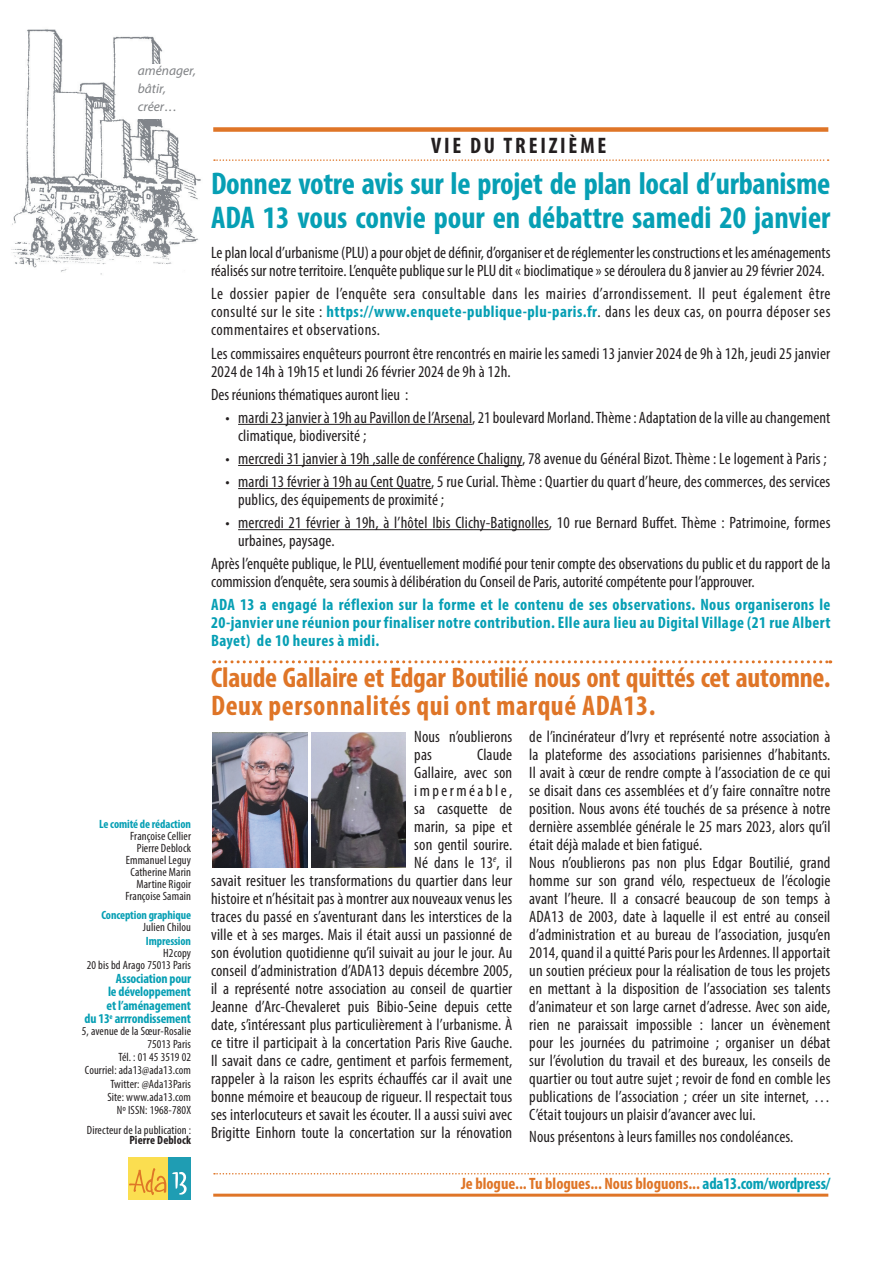
<style>
.page{position:relative;width:893px;height:1263px;background:#fff}
.page>*{position:absolute;margin:0;border:0;box-sizing:border-box;transform-origin:0 0}
.t1{font:700 condensed 31.5px/34px "Myriad Pro";letter-spacing:-.01em;color:#069fb4}
.t2{font:700 condensed 28.5px/28.5px "Myriad Pro";color:#df7527}
.t3{font:700 condensed 22.5px "Myriad Pro";letter-spacing:.125em;color:#231f20}
.t4{font:condensed 16.5px/18px "Myriad Pro";letter-spacing:.01em;color:#231f20}
.t5{font:700 condensed 16.5px/18px "Myriad Pro";letter-spacing:.025em;color:#069fb4;text-align:justify}
.t6{font:700 condensed 16.5px "Myriad Pro";letter-spacing:-.005em;color:#df7527}
.t7{font:700 condensed 13.5px/13.5px "Myriad Pro";letter-spacing:-.01em;color:#069fb4;text-align:right}
.t8{font:italic 13.5px/18px "Myriad Pro";color:#808285}
.t9{font:condensed 12px/12px "Myriad Pro";letter-spacing:.01em;color:#231f20;text-align:right}
.t10{font:700 condensed 12px "Myriad Pro";letter-spacing:-.01em;color:#069fb4}
.t11{font:700 condensed 12px "Myriad Pro";color:#231f20}
.s1{font-weight:700;color:#069fb4}
.s2{color:#069fb4}
</style>
<div class="page">
<img style="left:11px;top:29px;width:190px;height:246px">
<div style="left:134px;top:65px;width:106px;height:54px;background:#fff"></div>
<svg style="left:214px;top:1173px;width:615px;height:1px"></svg>
<hr style="left:213px;top:1194px;width:615px;height:3px;background:#df7527">
<div style="left:213px;top:127px;width:615px;height:5px;background:#df7527"></div>
<svg style="left:214px;top:159px;width:615px;height:2px"></svg>
<div style="left:128px;top:1158px;width:40px;height:42px;background:#fbde50"></div>
<div style="left:168px;top:1158px;width:23px;height:42px;background:#1f9db3"></div>
<svg style="left:129px;top:1168px;width:37px;height:27px"></svg>
<svg style="left:172px;top:1172px;width:15px;height:23px"></svg>
<hr style="left:238px;top:424px;width:234px;height:1px;background:#231f20">
<hr style="left:238px;top:465px;width:284px;height:1px;background:#231f20">
<hr style="left:238px;top:488px;width:193px;height:1px;background:#231f20">
<hr style="left:238px;top:529px;width:311px;height:1px;background:#231f20">
<svg style="left:214px;top:660px;width:617px;height:3px"></svg>
<img style="left:213px;top:732px;width:94px;height:135px">
<img style="left:311px;top:732px;width:95px;height:135px">
<p class="t8" style="left:138px;top:61px;width:60px">aménager, bâtir, créer...</p>
<p class="t10" style="left:99px;top:817px;width:93px">Le comité de rédaction</p>
<p class="t9" style="left:125px;top:830px;width:67px">Françoise Cellier<br>Pierre Deblock<br>Emmanuel Leguy<br>Catherine Marin<br>Martine Rigoir<br>Françoise Samain</p>
<p class="t10" style="left:101px;top:907px;width:91px">Conception graphique</p>
<p class="t9" style="left:143px;top:921px;width:50px">Julien Chilou</p>
<p class="t10" style="left:146px;top:934px;width:47px">Impression</p>
<p class="t9" style="left:87px;top:947px;width:106px">H2copy<br>20 bis bd Arago 75013 Paris</p>
<p class="t7" style="left:85px;top:971px;width:108px">Association pour<br>le développement<br>et l’aménagement<br>du 13<sup>e</sup> arrrondissement</p>
<p class="t9" style="left:82px;top:1024px;width:111px;line-height:13.2px">5, avenue de la Sœur-Rosalie<br>75013 Paris<br>Tél. : 01 45 3519 02<br>Courriel: ada13@ada13.com<br>Twitter: @Ada13Paris<br>Site: www.ada13.com<br>Nº ISSN: 1968-780X</p>
<p class="t9" style="left:87px;top:1123px;width:106px">Directeur de la publication :</p>
<p class="t11" style="left:129px;top:1132px;width:63px">Pierre Deblock</p>
<h3 class="t3" style="left:431px;top:131px;width:177px">Vie du treizième</h3>
<h1 class="t1" style="left:211px;top:165px;width:621px">Donnez votre avis sur le projet de plan local d’urbanisme<br>ADA 13 vous convie pour en débattre samedi 20 janvier</h1>
<p class="t4" style="left:211px;top:244px;width:621px">Le plan local d’urbanisme (PLU) a pour objet de définir, d’organiser et de réglementer les constructions et les aménagements réalisés sur notre territoire. L’enquête publique sur le PLU dit « bioclimatique » se déroulera du 8 janvier au 29 février 2024.</p>
<p class="t4" style="left:211px;top:285px;width:621px;text-align:justify">Le dossier papier de l’enquête sera consultable dans les mairies d’arrondissement. Il peut également être consulté sur le site : <span class="s1">https://www.enquete-publique-plu-paris.fr</span>. dans les deux cas, on pourra déposer ses commentaires et observations.</p>
<p class="t4" style="left:211px;top:344px;width:621px">Les commissaires enquêteurs pourront être rencontrés en mairie les samedi 13 janvier 2024 de 9h à 12h, jeudi 25 janvier<br>2024 de 14h à 19h15 et lundi 26 février 2024 de 9h à 12h.</p>
<p class="t4" style="left:211px;top:385px;width:199px">Des réunions thématiques auront lieu :</p>
<p class="t4" style="left:238px;top:408px;width:594px;text-indent:-13px">• mardi 23 janvier à 19h au Pavillon de l’Arsenal, 21 boulevard Morland. Thème : Adaptation de la ville au changement climatique, biodiversité ;</p>
<p class="t4" style="left:225px;top:449px;width:603px">• mercredi 31 janvier à 19h ,salle de conférence Chaligny, 78 avenue du Général Bizot. Thème : Le logement à Paris ;</p>
<p class="t4" style="left:238px;top:472px;width:594px;text-indent:-13px">• mardi 13 février à 19h au Cent Quatre, 5 rue Curial. Thème : Quartier du quart d’heure, des commerces, des services publics, des équipements de proximité ;</p>
<p class="t4" style="left:238px;top:513px;width:594px;text-indent:-13px">• mercredi 21 février à 19h, à l’hôtel Ibis Clichy-Batignolles, 10 rue Bernard Buffet. Thème : Patrimoine, formes urbaines, paysage.</p>
<p class="t4" style="left:211px;top:554px;width:621px">Après l’enquête publique, le PLU, éventuellement modifié pour tenir compte des observations du public et du rapport de la commission d’enquête, sera soumis à délibération du Conseil de Paris, autorité compétente pour l’approuver.</p>
<p class="t5" style="left:211px;top:595px;width:621px">ADA 13 a engagé la réflexion sur la forme et le contenu de ses observations. Nous organiserons le 20-janvier une réunion pour finaliser notre contribution. Elle aura lieu au Digital Village (21 rue Albert Bayet) de 10 heures à midi.</p>
<h2 class="t2" style="left:211px;top:662px;width:621px">Claude Gallaire et Edgar Boutilié nous ont quittés cet automne.<br>Deux personnalités qui ont marqué ADA13.</h2>
<p class="t4" style="left:414px;top:727px;width:99px">Nous n’oublierons pas</p>
<p class="t4" style="left:529px;top:727px;width:303px">de l’incinérateur d’Ivry et représenté notre association à la plateforme des associations parisiennes d’habitants.<br>Il avait à cœur de rendre compte à l’association de ce qui se disait dans ces assemblées et d’y faire connaître notre position. Nous avons été touchés de sa présence à notre dernière assemblée générale le 25 mars 2023, alors qu’il était déjà malade et bien fatigué.<br>Nous n’oublierons pas non plus Edgar Boutilié, grand homme sur son grand vélo, respectueux de l’écologie avant l’heure. Il a consacré beaucoup de son temps à ADA13 de 2003, date à laquelle il est entré au conseil d’administration et au bureau de l’association, jusqu’en 2014, quand il a quitté Paris pour les Ardennes. Il apportait un soutien précieux pour la réalisation de tous les projets en mettant à la disposition de l’association ses talents d’animateur et son large carnet d’adresse. Avec son aide, rien ne paraissait impossible : lancer un évènement pour les journées du patrimoine ; organiser un débat sur l’évolution du travail et des bureaux, les conseils de quartier ou tout autre sujet ; revoir de fond en comble les publications de l’association ; créer un site internet, … C’était toujours un plaisir d’avancer avec lui.</p>
<p class="t4" style="left:529px;top:1127px;width:266px">Nous présentons à leurs familles nos condoléances.</p>
<p class="t4" style="left:211px;top:745px;width:303px;text-align:right">Claude<br>Gallaire, avec son<br>imperméable,<br>sa casquette de<br>marin, sa pipe et<br>son gentil sourire.<br>Né dans le 13<sup>e</sup>, il<br>savait resituer les transformations du quartier dans leur histoire et n’hésitait pas à montrer aux nouveaux venus les traces du passé en s’aventurant dans les interstices de la ville et à ses marges. Mais il était aussi un passionné de son évolution quotidienne qu’il suivait au jour le jour. Au conseil d’administration d’ADA13 depuis décembre 2005, il a représenté notre association au conseil de quartier Jeanne d’Arc-Chevaleret puis Bibio-Seine depuis cette date, s’intéressant plus particulièrement à l’urbanisme. À ce titre il participait à la concertation Paris Rive Gauche.<br>Il savait dans ce cadre, gentiment et parfois fermement, rappeler à la raison les esprits échauffés car il avait une bonne mémoire et beaucoup de rigueur. Il respectait tous ses interlocuteurs et savait les écouter. Il a aussi suivi avec Brigitte Einhorn toute la concertation sur la rénovation</p>
<p class="t6" style="left:461px;top:1173px;width:371px">Je blogue... Tu blogues... Nous bloguons... <span class="s2">ada13.com/wordpress/</span></p>
</div>
